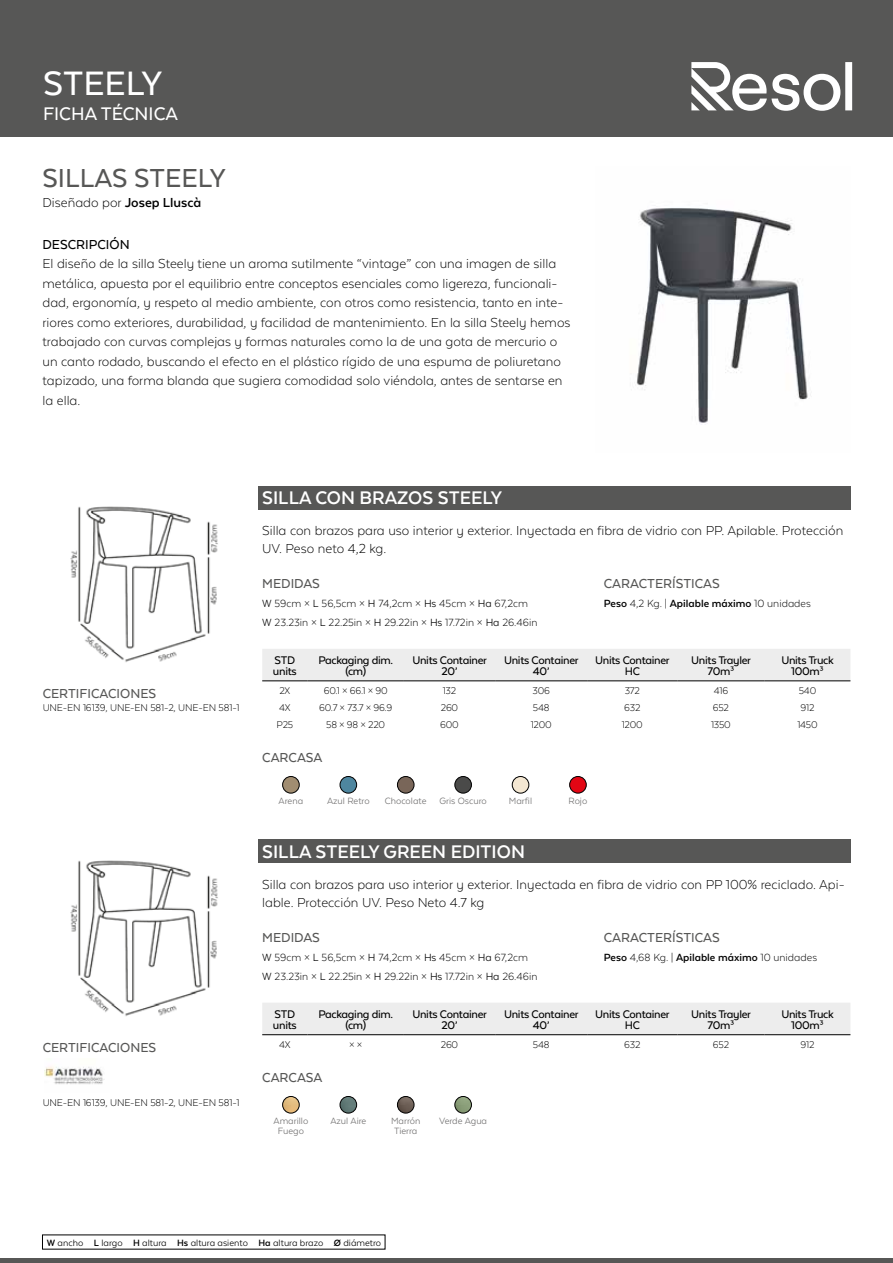
<style>
.page{position:relative;width:893px;height:1263px;background:#fff}
.page>*{position:absolute;margin:0;border:0;box-sizing:border-box;transform-origin:0 0}
.t1{font:500 39px "Texta Alt";color:#fff}
.t2{font:500 30px "Texta Alt";color:#575756}
.t3{font:700 21px "Texta Alt";color:#fff}
.t4{font:500 21px "Texta Alt";color:#fff}
.t5{font:300 15px/19.5px "Texta Alt";color:#000}
.t6{font:500 15px "Texta Alt";color:#575756}
.t7{font:500 15px "Texta Alt";color:#000}
.t8{font:500 12.75px/10.5px "Texta Alt";letter-spacing:-.025em;color:#000;text-align:center}
.t9{font:300 12px/18.6px "Texta Alt";color:#000}
.t10{font:700 12px "Texta Alt";color:#000}
.t11{font:300 11.25px "Texta Alt";letter-spacing:-.02em;color:#000}
.t12{font:10.5px/10.5px "Texta Alt";color:#706f6f;text-align:center}
.t13{font:10.5px "Texta Alt";color:#000}
.s1{font-weight:700}
.s2{font-weight:400}
.s3{font-weight:300}
</style>
<div class="page">
<hr style="left:0;top:1259px;width:893px;height:4px;background:#575756">
<div style="left:0;top:0;width:893px;height:137px;background:#575756"></div>
<svg style="left:691px;top:62px;width:161px;height:49px"></svg>
<img style="left:636px;top:208px;width:175px;height:217px">
<div style="left:258px;top:486px;width:592px;height:23px;background:#575756"></div>
<div style="left:262px;top:649px;width:588px;height:32px;background:#ededed"></div>
<hr style="left:262px;top:681px;width:46px;height:1px;background:#000">
<hr style="left:308px;top:681px;width:96px;height:1px;background:#000">
<hr style="left:404px;top:681px;width:91px;height:1px;background:#000">
<hr style="left:495px;top:681px;width:92px;height:1px;background:#000">
<hr style="left:587px;top:681px;width:90px;height:1px;background:#000">
<hr style="left:677px;top:681px;width:88px;height:1px;background:#000">
<hr style="left:765px;top:681px;width:85px;height:1px;background:#000">
<img style="left:283px;top:776px;width:16px;height:17px;border-radius:8px">
<div style="left:282px;top:776px;width:17px;height:17px;border:1px solid #000;border-radius:50%"></div>
<img style="left:340px;top:776px;width:17px;height:17px;border-radius:8px">
<div style="left:340px;top:776px;width:17px;height:17px;border:1px solid #000;border-radius:50%"></div>
<img style="left:397px;top:776px;width:17px;height:17px;border-radius:8px">
<div style="left:397px;top:776px;width:17px;height:17px;border:1px solid #000;border-radius:50%"></div>
<img style="left:455px;top:776px;width:16px;height:17px;border-radius:8px">
<div style="left:455px;top:776px;width:17px;height:17px;border:1px solid #000;border-radius:50%"></div>
<img style="left:512px;top:776px;width:17px;height:17px;border-radius:8px">
<div style="left:512px;top:776px;width:17px;height:17px;border:1px solid #000;border-radius:50%"></div>
<img style="left:570px;top:776px;width:16px;height:17px;border-radius:8px">
<div style="left:569px;top:776px;width:17px;height:17px;border:1px solid #000;border-radius:50%"></div>
<img style="left:70px;top:506px;width:148px;height:156px">
<div style="left:258px;top:840px;width:592px;height:23px;background:#575756"></div>
<div style="left:262px;top:1003px;width:588px;height:31px;background:#ededed"></div>
<hr style="left:262px;top:1034px;width:46px;height:1px;background:#000">
<hr style="left:308px;top:1034px;width:96px;height:1px;background:#000">
<hr style="left:404px;top:1034px;width:91px;height:1px;background:#000">
<hr style="left:495px;top:1034px;width:92px;height:1px;background:#000">
<hr style="left:587px;top:1034px;width:90px;height:1px;background:#000">
<hr style="left:677px;top:1034px;width:88px;height:1px;background:#000">
<hr style="left:765px;top:1034px;width:85px;height:1px;background:#000">
<img style="left:283px;top:1096px;width:16px;height:17px;border-radius:8px">
<div style="left:282px;top:1096px;width:17px;height:17px;border:1px solid #000;border-radius:50%"></div>
<img style="left:340px;top:1096px;width:17px;height:17px;border-radius:8px">
<div style="left:340px;top:1096px;width:17px;height:17px;border:1px solid #000;border-radius:50%"></div>
<img style="left:397px;top:1096px;width:17px;height:17px;border-radius:8px">
<div style="left:397px;top:1096px;width:17px;height:17px;border:1px solid #000;border-radius:50%"></div>
<img style="left:455px;top:1096px;width:16px;height:17px;border-radius:8px">
<div style="left:455px;top:1096px;width:17px;height:17px;border:1px solid #000;border-radius:50%"></div>
<img style="left:70px;top:860px;width:148px;height:156px">
<img style="left:44px;top:1066px;width:61px;height:18px">
<h1 class="t1" style="left:43px;top:63px;width:121px">STEELY</h1>
<h3 class="t4" style="left:43px;top:103px;width:136px">FICHA TÉCNICA</h3>
<h2 class="t2" style="left:43px;top:163px;width:185px">SILLAS STEELY</h2>
<p class="t5" style="left:43px;top:192px;width:160px">Diseñado por <span class="s1">Josep Lluscà</span></p>
<p class="t7" style="left:43px;top:236px;width:89px">DESCRIPCIÓN</p>
<p class="t5" style="left:43px;top:254px;width:530px">El diseño de la silla Steely tiene un aroma sutilmente “vintage” con una imagen de silla metálica, apuesta por el equilibrio entre conceptos esenciales como ligereza, funcionali&shy;dad, ergonomía, y respeto al medio ambiente, con otros como resistencia, tanto en inte&shy;riores como exteriores, durabilidad, y facilidad de mantenimiento. En la silla Steely hemos trabajado con curvas complejas y formas naturales como la de una gota de mercurio o un canto rodado, buscando el efecto en el plástico rígido de una espuma de poliuretano tapizado, una forma blanda que sugiera comodidad solo viéndola, antes de sentarse en la ella.</p>
<p class="t6" style="left:43px;top:685px;width:115px">CERTIFICACIONES</p>
<p class="t11" style="left:43px;top:702px;width:198px">UNE-EN 16139, UNE-EN 581-2, UNE-EN 581-1</p>
<p class="t6" style="left:43px;top:1039px;width:115px">CERTIFICACIONES</p>
<p class="t11" style="left:43px;top:1096px;width:198px">UNE-EN 16139, UNE-EN 581-2, UNE-EN 581-1</p>
<h3 class="t3" style="left:262px;top:487px;width:241px">SILLA CON BRAZOS STEELY</h3>
<p class="t5" style="left:262px;top:521px;width:583px;line-height:18px">Silla con brazos para uso interior y exterior. Inyectada en fibra de vidrio con PP. Apilable. Protección<br>UV. Peso neto 4,2 kg.</p>
<p class="t6" style="left:262px;top:576px;width:59px">MEDIDAS</p>
<p class="t9" style="left:262px;top:594px;width:277px"><span class="s2">W</span> 59cm × <span class="s2">L</span> 56,5cm × <span class="s2">H</span> 74,2cm × <span class="s2">Hs</span> 45cm × <span class="s2">Ha</span> 67,2cm<br><span class="s2">W</span> 23.23in × <span class="s2">L</span> 22.25in × <span class="s2">H</span> 29.22in × <span class="s2">Hs</span> 17.72in × <span class="s2">Ha</span> 26.46in</p>
<p class="t6" style="left:604px;top:576px;width:117px">CARACTERÍSTICAS</p>
<p class="t10" style="left:604px;top:597px;width:209px">Peso <span class="s3">4,2 Kg. |</span> Apilable máximo <span class="s3">10 unidades</span></p>
<p class="t8" style="left:273px;top:655px;width:25px;text-align:left">STD units</p>
<p class="t8" style="left:318px;top:655px;width:76px">Packaging dim. (cm)</p>
<p class="t8" style="left:412px;top:655px;width:76px">Units Container<br>20’</p>
<p class="t8" style="left:504px;top:655px;width:76px">Units Container<br>40’</p>
<p class="t8" style="left:595px;top:655px;width:76px">Units Container<br>HC</p>
<p class="t8" style="left:691px;top:655px;width:61px">Units Trayler<br>70m³</p>
<p class="t8" style="left:781px;top:655px;width:54px">Units Truck<br>100m³</p>
<p class="t11" style="left:279px;top:684px;width:12px">2X</p>
<p class="t11" style="left:324px;top:684px;width:65px">60.1 × 66.1 × 90</p>
<p class="t11" style="left:443px;top:684px;width:15px">132</p>
<p class="t11" style="left:532px;top:684px;width:19px">306</p>
<p class="t11" style="left:625px;top:684px;width:17px">372</p>
<p class="t11" style="left:714px;top:684px;width:16px">416</p>
<p class="t11" style="left:799px;top:684px;width:19px">540</p>
<p class="t11" style="left:279px;top:701px;width:13px">4X</p>
<p class="t11" style="left:319px;top:701px;width:74px">60.7 × 73.7 × 96.9</p>
<p class="t11" style="left:441px;top:701px;width:19px">260</p>
<p class="t11" style="left:533px;top:701px;width:18px">548</p>
<p class="t11" style="left:624px;top:701px;width:18px">632</p>
<p class="t11" style="left:713px;top:701px;width:18px">652</p>
<p class="t11" style="left:801px;top:701px;width:15px">912</p>
<p class="t11" style="left:276px;top:718px;width:18px">P25</p>
<p class="t11" style="left:326px;top:718px;width:60px">58 × 98 × 220</p>
<p class="t11" style="left:440px;top:718px;width:20px">600</p>
<p class="t11" style="left:531px;top:718px;width:22px">1200</p>
<p class="t11" style="left:622px;top:718px;width:22px">1200</p>
<p class="t11" style="left:711px;top:718px;width:21px">1350</p>
<p class="t11" style="left:797px;top:718px;width:22px">1450</p>
<p class="t6" style="left:262px;top:750px;width:62px">CARCASA</p>
<p class="t12" style="left:279px;top:795px;width:26px">Arena</p>
<p class="t12" style="left:327px;top:795px;width:44px">Azul Retro</p>
<p class="t12" style="left:385px;top:795px;width:103px">Chocolate Gris Oscuro</p>
<p class="t12" style="left:509px;top:795px;width:25px">Marfil</p>
<p class="t12" style="left:569px;top:795px;width:20px">Rojo</p>
<h3 class="t3" style="left:262px;top:841px;width:264px">SILLA STEELY GREEN EDITION</h3>
<p class="t5" style="left:262px;top:875px;width:584px;line-height:18px">Silla con brazos para uso interior y exterior. Inyectada en fibra de vidrio con PP 100% reciclado. Api&shy;lable. Protección UV. Peso Neto 4.7 kg</p>
<p class="t6" style="left:262px;top:930px;width:59px">MEDIDAS</p>
<p class="t9" style="left:262px;top:948px;width:277px"><span class="s2">W</span> 59cm × <span class="s2">L</span> 56,5cm × <span class="s2">H</span> 74,2cm × <span class="s2">Hs</span> 45cm × <span class="s2">Ha</span> 67,2cm<br><span class="s2">W</span> 23.23in × <span class="s2">L</span> 22.25in × <span class="s2">H</span> 29.22in × <span class="s2">Hs</span> 17.72in × <span class="s2">Ha</span> 26.46in</p>
<p class="t6" style="left:604px;top:930px;width:117px">CARACTERÍSTICAS</p>
<p class="t10" style="left:604px;top:951px;width:215px">Peso <span class="s3">4,68 Kg. |</span> Apilable máximo <span class="s3">10 unidades</span></p>
<p class="t8" style="left:273px;top:1009px;width:25px;text-align:left">STD units</p>
<p class="t8" style="left:318px;top:1009px;width:76px">Packaging dim. (cm)</p>
<p class="t8" style="left:412px;top:1009px;width:76px">Units Container<br>20’</p>
<p class="t8" style="left:504px;top:1009px;width:76px">Units Container<br>40’</p>
<p class="t8" style="left:595px;top:1009px;width:76px">Units Container<br>HC</p>
<p class="t8" style="left:691px;top:1009px;width:61px">Units Trayler<br>70m³</p>
<p class="t8" style="left:781px;top:1009px;width:54px">Units Truck<br>100m³</p>
<p class="t11" style="left:279px;top:1038px;width:13px">4X</p>
<p class="t11" style="left:349px;top:1038px;width:15px">× ×</p>
<p class="t11" style="left:441px;top:1038px;width:19px">260</p>
<p class="t11" style="left:533px;top:1038px;width:18px">548</p>
<p class="t11" style="left:624px;top:1038px;width:18px">632</p>
<p class="t11" style="left:713px;top:1038px;width:18px">652</p>
<p class="t11" style="left:801px;top:1038px;width:15px">912</p>
<p class="t6" style="left:262px;top:1070px;width:62px">CARCASA</p>
<p class="t12" style="left:273px;top:1115px;width:36px">Amarillo<br>Fuego</p>
<p class="t12" style="left:330px;top:1115px;width:37px">Azul Aire</p>
<p class="t12" style="left:391px;top:1115px;width:31px;text-align:left">Marrón<br>Tierra</p>
<p class="t12" style="left:439px;top:1115px;width:49px">Verde Agua</p>
<p class="t13" style="left:47px;top:1237px;width:336px"><span class="s1">W</span> ancho <span class="s1">L</span> largo <span class="s1">H</span> altura <span class="s1">Hs</span> altura asiento <span class="s1">Ha</span> altura brazo <span class="s1">Ø</span> diámetro</p>
</div>
